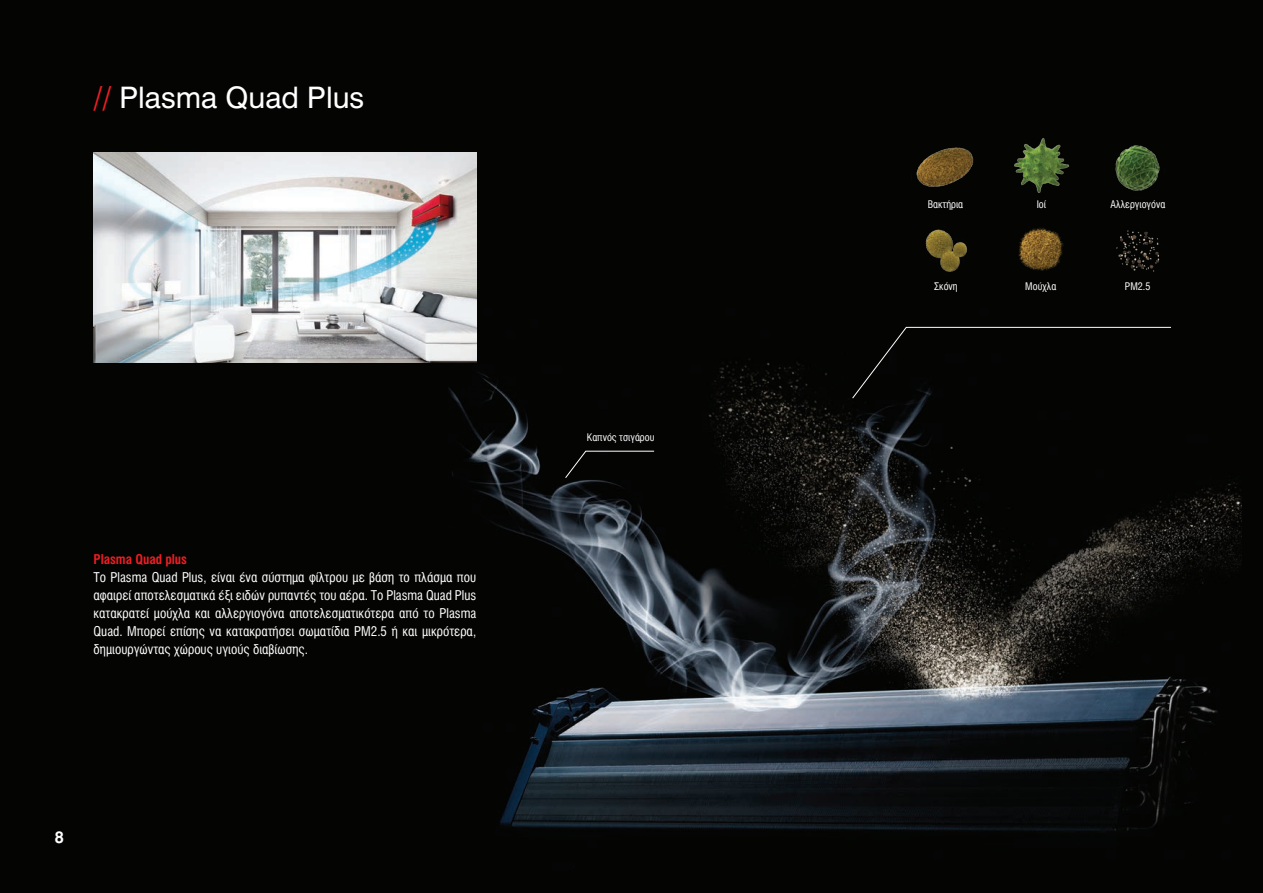
<style>
.page{position:relative;width:1263px;height:893px;background:#040503}
.page>*{position:absolute;margin:0;border:0;box-sizing:border-box;transform-origin:0 0}
.t1{font:29.25px "UB Helvetica";color:#fff}
.t2{font:16.5px "UB Helvetica Bold";color:#fff;scale:.95 1}
.t3{font:13.5px/18px "UB Helvetica Cond";color:#fff;text-align:justify}
.t4{font:13.5px "UB Helvetica Cond Bold";color:#ee1d23}
.t5{font:10.5px "UB Helvetica Cond";color:#fff}
.s1{color:#ee1d23}
</style>
<div class="page">
<img style="left:916px;top:138px;width:244px;height:134px">
<img style="left:449px;top:308px;width:793px;height:524px">
<svg style="left:564px;top:450px;width:91px;height:29px"></svg>
<svg style="left:851px;top:327px;width:321px;height:72px"></svg>
<img style="left:94px;top:152px;width:382px;height:211px">
<p class="t1" style="left:94px;top:80px;width:272px"><span class="s1">//</span> Plasma Quad Plus</p>
<p class="t4" style="left:94px;top:551px;width:95px">Plasma Quad plus</p>
<p class="t3" style="left:94px;top:568px;width:384px">Το Plasma Quad Plus, είναι ένα σύστημα φίλτρου με βάση το πλάσμα που αφαιρεί αποτελεσματικά έξι ειδών ρυπαντές του αέρα. Το Plasma Quad Plus κατακρατεί μούχλα και αλλεργιογόνα αποτελεσματικότερα από το Plasma Quad. Μπορεί επίσης να κατακρατήσει σωματίδια PM2.5 ή και μικρότερα, δημιουργώντας χώρους υγιούς διαβίωσης.</p>
<p class="t2" style="left:55px;top:827px;width:11px">8</p>
<p class="t5" style="left:587px;top:432px;width:69px">Καπνός τσιγάρου</p>
<p class="t5" style="left:928px;top:198px;width:37px">Βακτήρια</p>
<p class="t5" style="left:934px;top:281px;width:25px">Σκόνη</p>
<p class="t5" style="left:1037px;top:198px;width:11px">Ιοί</p>
<p class="t5" style="left:1025px;top:281px;width:33px">Μούχλα</p>
<p class="t5" style="left:1110px;top:198px;width:56px">Αλλεργιογόνα</p>
<p class="t5" style="left:1125px;top:281px;width:27px">PM2.5</p>
</div>
